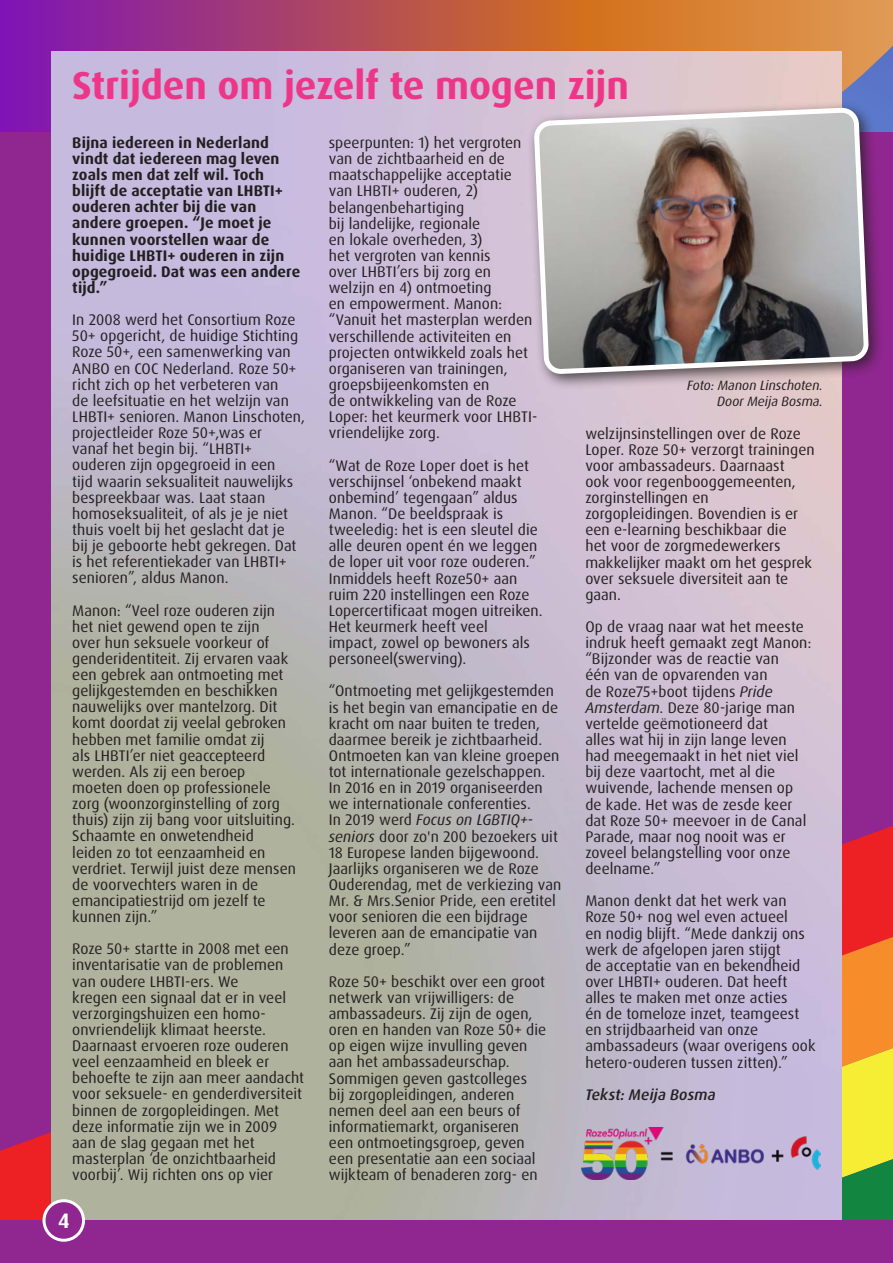
<style>
.page{position:relative;width:893px;height:1263px;background:#90268f}
.page>*{position:absolute;margin:0;border:0;box-sizing:border-box;transform-origin:0 0}
.t1{font:700 39px "Dax Pro";letter-spacing:-.005em;color:#ee3689}
.t2{font:700 21px "Dax Pro";color:#fff}
.t3{font:15.3px/16.2px "Dax Pro";letter-spacing:.005em;color:#231f20}
.t4{font:700 15.3px/16.2px "Dax Pro";letter-spacing:.005em;color:#231f20}
.t5{font:italic 500 15.3px "Dax Pro";letter-spacing:.005em;color:#231f20}
.t6{font:italic 13.5px/16px "Dax Pro";letter-spacing:-.005em;color:#231f20;text-align:right}
.s1{font-style:italic}
</style>
<div class="page">
<svg style="left:0;top:826px;width:893px;height:394px"></svg>
<svg style="left:29px;top:914px;width:864px;height:306px"></svg>
<svg style="left:0;top:0;width:622px;height:132px"></svg>
<svg style="left:622px;top:0;width:271px;height:132px;background:#cc864c"></svg>
<img style="left:51px;top:51px;width:791px;height:1169px">
<div style="left:44px;top:1201px;width:40px;height:39px;background:#90268f;border-radius:50%"></div>
<div style="left:43px;top:1199px;width:42px;height:43px;border:3px solid #fff;border-radius:50%"></div>
<div style="left:527px;top:100px;width:358px;height:290px;background:#231f20;opacity:.75"></div>
<img style="left:536px;top:110px;width:330px;height:262px">
<img style="left:582px;top:1127px;width:239px;height:53px">
<h1 class="t1" style="left:72px;top:60px;width:558px">Strijden om jezelf te mogen zijn</h1>
<p class="t4" style="left:72px;top:134px;width:229px">Bijna iedereen in Nederland vindt dat iedereen mag leven zoals men dat zelf wil. Toch blijft de acceptatie van LHBTI+ ouderen achter bij die van andere groepen. “Je moet je kunnen voorstellen waar de huidige LHBTI+ ouderen in zijn opgegroeid. Dat was een andere tijd.”</p>
<p class="t3" style="left:72px;top:312px;width:234px">In 2008 werd het Consortium Roze<br>50+ opgericht, de huidige Stichting<br>Roze 50+, een samenwerking van<br>ANBO en COC Nederland. Roze 50+ richt zich op het verbeteren van<br>de leefsituatie en het welzijn van<br>LHBTI+ senioren. Manon Linschoten, projectleider Roze 50+,was er<br>vanaf het begin bij. “LHBTI+ ouderen zijn opgegroeid in een<br>tijd waarin seksualiteit nauwelijks bespreekbaar was. Laat staan homoseksualiteit, of als je je niet thuis voelt bij het geslacht dat je<br>bij je geboorte hebt gekregen. Dat is het referentiekader van LHBTI+ senioren”, aldus Manon.</p>
<p class="t3" style="left:72px;top:602px;width:225px">Manon: “Veel roze ouderen zijn het niet gewend open te zijn<br>over hun seksuele voorkeur of genderidentiteit. Zij ervaren vaak een gebrek aan ontmoeting met gelijkgestemden en beschikken nauwelijks over mantelzorg. Dit komt doordat zij veelal gebroken hebben met familie omdat zij<br>als LHBTI’er niet geaccepteerd werden. Als zij een beroep moeten doen op professionele zorg (woonzorginstelling of zorg thuis) zijn zij bang voor uitsluiting.<br>Schaamte en onwetendheid leiden zo tot eenzaamheid en verdriet. Terwijl juist deze mensen de voorvechters waren in de emancipatiestrijd om jezelf te kunnen zijn.”</p>
<p class="t3" style="left:72px;top:941px;width:233px">Roze 50+ startte in 2008 met een inventarisatie van de problemen van oudere LHBTI-ers. We<br>kregen een signaal dat er in veel verzorgingshuizen een homo&shy;onvriendelijk klimaat heerste.<br>Daarnaast ervoeren roze ouderen veel eenzaamheid en bleek er behoefte te zijn aan meer aandacht voor seksuele- en genderdiversiteit binnen de zorgopleidingen. Met deze informatie zijn we in 2009 aan de slag gegaan met het masterplan ‘de onzichtbaarheid voorbij’. Wij richten ons op vier</p>
<h2 class="t2" style="left:58px;top:1207px;width:13px">4</h2>
<p class="t3" style="left:329px;top:135px;width:208px">speerpunten: 1) het vergroten van de zichtbaarheid en de maatschappelijke acceptatie van LHBTI+ ouderen, 2) belangenbehartiging<br>bij landelijke, regionale<br>en lokale overheden, 3)<br>het vergroten van kennis<br>over LHBTI’ers bij zorg en welzijn en 4) ontmoeting<br>en empowerment. Manon: “Vanuit het masterplan werden verschillende activiteiten en projecten ontwikkeld zoals het organiseren van trainingen, groepsbijeenkomsten en<br>de ontwikkeling van de Roze<br>Loper: het keurmerk voor LHBTI&shy;vriendelijke zorg.</p>
<p class="t3" style="left:329px;top:457px;width:215px">“Wat de Roze Loper doet is het verschijnsel ‘onbekend maakt onbemind’ tegengaan” aldus<br>Manon. “De beeldspraak is tweeledig: het is een sleutel die alle deuren opent én we leggen de loper uit voor roze ouderen.”<br>Inmiddels heeft Roze50+ aan ruim 220 instellingen een Roze<br>Lopercertificaat mogen uitreiken.<br>Het keurmerk heeft veel<br>impact, zowel op bewoners als personeel(swerving).</p>
<p class="t3" style="left:329px;top:683px;width:234px">“Ontmoeting met gelijkgestemden is het begin van emancipatie en de kracht om naar buiten te treden, daarmee bereik je zichtbaarheid.<br>Ontmoeten kan van kleine groepen tot internationale gezelschappen.<br>In 2016 en in 2019 organiseerden we internationale conferenties.<br>In 2019 werd <span class="s1">Focus on LGBTIQ+- seniors</span> door zo'n 200 bezoekers uit<br>18 Europese landen bijgewoond.<br>Jaarlijks organiseren we de Roze<br>Ouderendag, met de verkiezing van<br>Mr. &amp; Mrs.Senior Pride, een eretitel voor senioren die een bijdrage leveren aan de emancipatie van deze groep.”</p>
<p class="t3" style="left:329px;top:973px;width:219px">Roze 50+ beschikt over een groot netwerk van vrijwilligers: de ambassadeurs. Zij zijn de ogen, oren en handen van Roze 50+ die op eigen wijze invulling geven aan het ambassadeurschap.<br>Sommigen geven gastcolleges bij zorgopleidingen, anderen nemen deel aan een beurs of informatiemarkt, organiseren een ontmoetingsgroep, geven een presentatie aan een sociaal wijkteam of benaderen zorg- en</p>
<p class="t6" style="left:687px;top:377px;width:137px">Foto: Manon Linschoten.<br>Door Meija Bosma.</p>
<p class="t3" style="left:585px;top:425px;width:231px">welzijnsinstellingen over de Roze<br>Loper. Roze 50+ verzorgt trainingen voor ambassadeurs. Daarnaast<br>ook voor regenbooggemeenten, zorginstellingen en zorgopleidingen. Bovendien is er een e-learning beschikbaar die<br>het voor de zorgmedewerkers makkelijker maakt om het gesprek over seksuele diversiteit aan te gaan.</p>
<p class="t3" style="left:585px;top:619px;width:227px">Op de vraag naar wat het meeste indruk heeft gemaakt zegt Manon: “Bijzonder was de reactie van<br>één van de opvarenden van<br>de Roze75+boot tijdens <span class="s1">Pride<br>Amsterdam</span>. Deze 80-jarige man vertelde geëmotioneerd dat<br>alles wat hij in zijn lange leven had meegemaakt in het niet viel bij deze vaartocht, met al die wuivende, lachende mensen op de kade. Het was de zesde keer dat Roze 50+ meevoer in de Canal<br>Parade, maar nog nooit was er zoveel belangstelling voor onze deelname.”</p>
<p class="t3" style="left:585px;top:893px;width:232px">Manon denkt dat het werk van<br>Roze 50+ nog wel even actueel<br>en nodig blijft. “Mede dankzij ons werk de afgelopen jaren stijgt<br>de acceptatie van en bekendheid over LHBTI+ ouderen. Dat heeft alles te maken met onze acties<br>én de tomeloze inzet, teamgeest en strijdbaarheid van onze ambassadeurs (waar overigens ook hetero-ouderen tussen zitten).”</p>
<p class="t5" style="left:585px;top:1085px;width:132px">Tekst: Meija Bosma</p>
</div>
